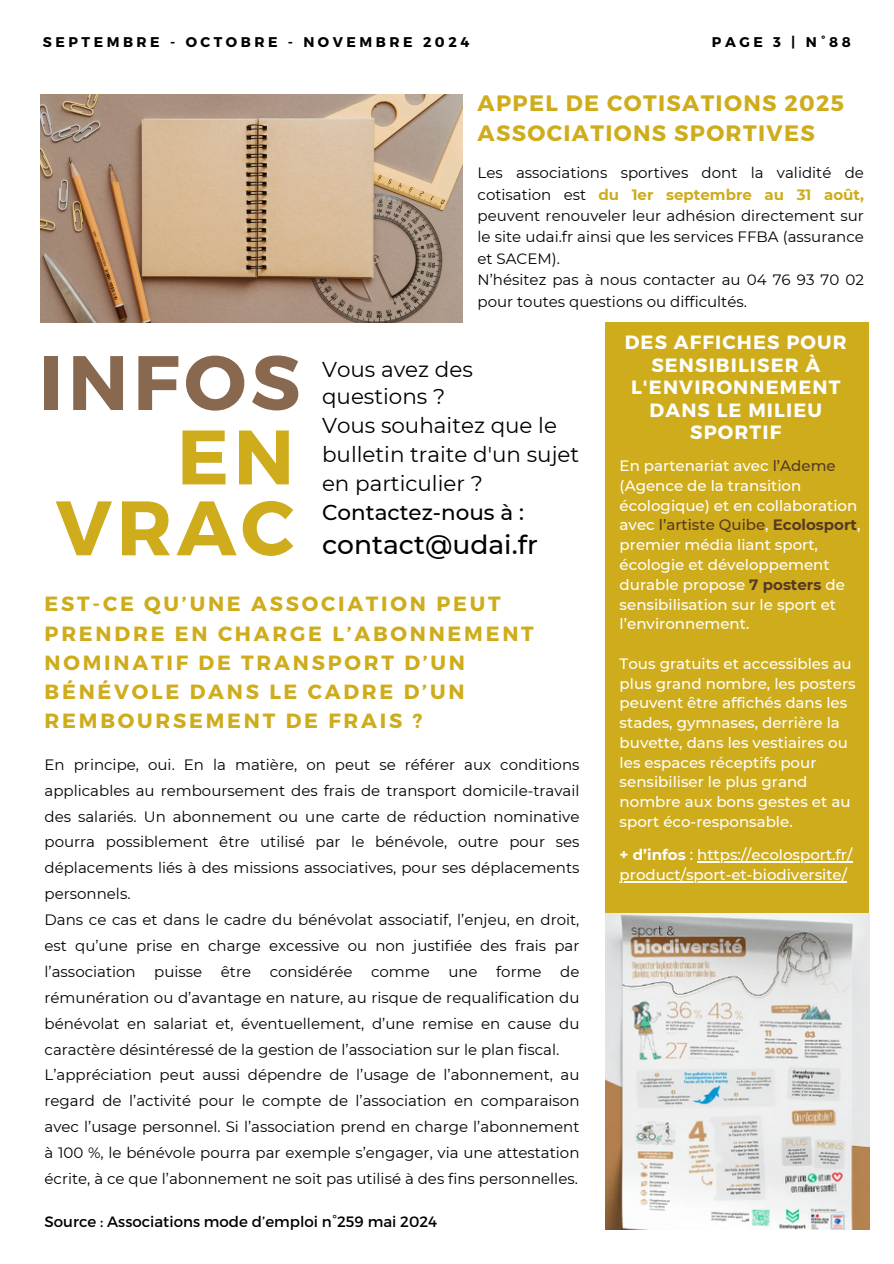
<style>
.page{position:relative;width:894px;height:1264px;background:#fff}
.page>*{position:absolute;margin:0;border:0;box-sizing:border-box;transform-origin:0 0}
.t1{font:700 76.95px/70.8px "Montserrat";letter-spacing:.06em;color:#cfac1c;text-align:right}
.t2{font:700 76.95px "Montserrat";letter-spacing:.06em;color:#896850}
.t3{font:500 26.55px "Montserrat";color:#000}
.t4{font:700 22.2px/30.3px "Montserrat";letter-spacing:.06em;color:#cfac1c}
.t5{font:21.45px/28.5px "Montserrat";color:#000}
.t6{font:700 20.55px/29.2px "Montserrat";letter-spacing:.135em;color:#cfac1c}
.t7{font:700 19.2px/22.5px "Montserrat";letter-spacing:.06em;color:#fff;text-align:center}
.t8{font:15px/25.8px "Montserrat";color:#000;text-align:justify}
.t9{font:500 15px/19.8px "Montserrat";color:#fff}
.t10{font:700 14.1px "Montserrat";letter-spacing:.25em;color:#000}
.s1{font-weight:700;color:#cfac1c}
.s2{font-weight:500}
.s3{color:#573924}
.s4{font-weight:700;color:#573924}
.s5{font-weight:700}
</style>
<div class="page">
<div style="left:605px;top:322px;width:263px;height:824px;background:#cfac1c"></div>
<img style="left:605px;top:913px;width:263px;height:316px">
<img style="left:40px;top:94px;width:422px;height:228px">
<hr style="left:697px;top:861px;width:155px;height:1px;background:#fff">
<hr style="left:619px;top:880px;width:227px;height:2px;background:#fff">
<p class="t10" style="left:43px;top:33px;width:428px">SEPTEMBRE - OCTOBRE - NOVEMBRE 2024</p>
<p class="t10" style="left:711px;top:33px;width:140px">PAGE 3 | N°88</p>
<h6 class="t4" style="left:477px;top:87px;width:368px">APPEL DE COTISATIONS 2025<br>ASSOCIATIONS SPORTIVES</h6>
<h4 class="t8" style="left:477px;top:162px;width:388px;line-height:21.3px">Les associations sportives dont la validité de cotisation est <span class="s1">du 1er septembre au 31 août, </span>peuvent renouveler leur adhésion directement sur le site udai.fr ainsi que les services FFBA (assurance et SACEM).</h4>
<h6 class="t8" style="left:477px;top:269px;width:388px;line-height:21.3px">N’hésitez pas à nous contacter au 04 76 93 70 02 pour toutes questions ou difficultés.</h6>
<p class="t2" style="left:39px;top:332px;width:263px">INFOS</p>
<h5 class="t1" style="left:56px;top:418px;width:240px">EN<br>VRAC</h5>
<h6 class="t5" style="left:322px;top:355px;width:258px">Vous avez des questions ?<br>Vous souhaitez que le bulletin traite d'un sujet en particulier ?<br><span class="s2">Contactez-nous à :</span></h6>
<h6 class="t3" style="left:322px;top:528px;width:217px">contact@udai.fr</h6>
<p class="t6" style="left:45px;top:588px;width:490px">EST-CE QU’UNE ASSOCIATION PEUT<br>PRENDRE EN CHARGE L’ABONNEMENT<br>NOMINATIF DE TRANSPORT D’UN<br>BÉNÉVOLE DANS LE CADRE D’UN<br>REMBOURSEMENT DE FRAIS ?</p>
<h5 class="t8" style="left:45px;top:751px;width:536px">En principe, oui. En la matière, on peut se référer aux conditions applicables au remboursement des frais de transport domicile-travail des salariés. Un abonnement ou une carte de réduction nominative pourra possiblement être utilisé par le bénévole, outre pour ses déplacements liés à des missions associatives, pour ses déplacements personnels.</h5>
<h2 class="t8" style="left:45px;top:906px;width:536px">Dans ce cas et dans le cadre du bénévolat associatif, l’enjeu, en droit, est qu’une prise en charge excessive ou non justifiée des frais par l’association puisse être considérée comme une forme de rémunération ou d’avantage en nature, au risque de requalification du bénévolat en salariat et, éventuellement, d’une remise en cause du caractère désintéressé de la gestion de l’association sur le plan fiscal.</h2>
<p class="t8" style="left:45px;top:1062px;width:536px">L’appréciation peut aussi dépendre de l’usage de l’abonnement, au regard de l’activité pour le compte de l’association en comparaison avec l’usage personnel. Si l’association prend en charge l’abonnement à 100 %, le bénévole pourra par exemple s’engager, via une attestation écrite, à ce que l’abonnement ne soit pas utilisé à des fins personnelles.</p>
<p class="t8" style="left:45px;top:1207px;width:394px">Source : Associations mode d’emploi n°259 mai 2024</p>
<p class="t7" style="left:624px;top:330px;width:223px">DES AFFICHES POUR<br>SENSIBILISER À<br>L'ENVIRONNEMENT<br>DANS LE MILIEU<br>SPORTIF</p>
<h1 class="t9" style="left:619px;top:456px;width:242px">En partenariat avec <span class="s3">l’Ademe </span>(Agence de la transition écologique) et en collaboration avec <span class="s3">l’artiste Quibe</span>, <span class="s4">Ecolosport</span>, premier média liant sport, écologie et développement durable propose <span class="s4">7 posters</span> de sensibilisation sur le sport et l’environnement.</h1>
<h3 class="t9" style="left:619px;top:653px;width:237px">Tous gratuits et accessibles au plus grand nombre, les posters peuvent être affichés dans les stades, gymnases, derrière la buvette, dans les vestiaires ou les espaces réceptifs pour sensibiliser le plus grand nombre aux bons gestes et au sport éco-responsable.</h3>
<h1 class="t9" style="left:619px;top:845px;width:234px"><span class="s5">+ d’infos</span> : https://ecolosport.fr/</h1>
<p class="t9" style="left:619px;top:864px;width:229px">product/sport-et-biodiversite/</p>
</div>
